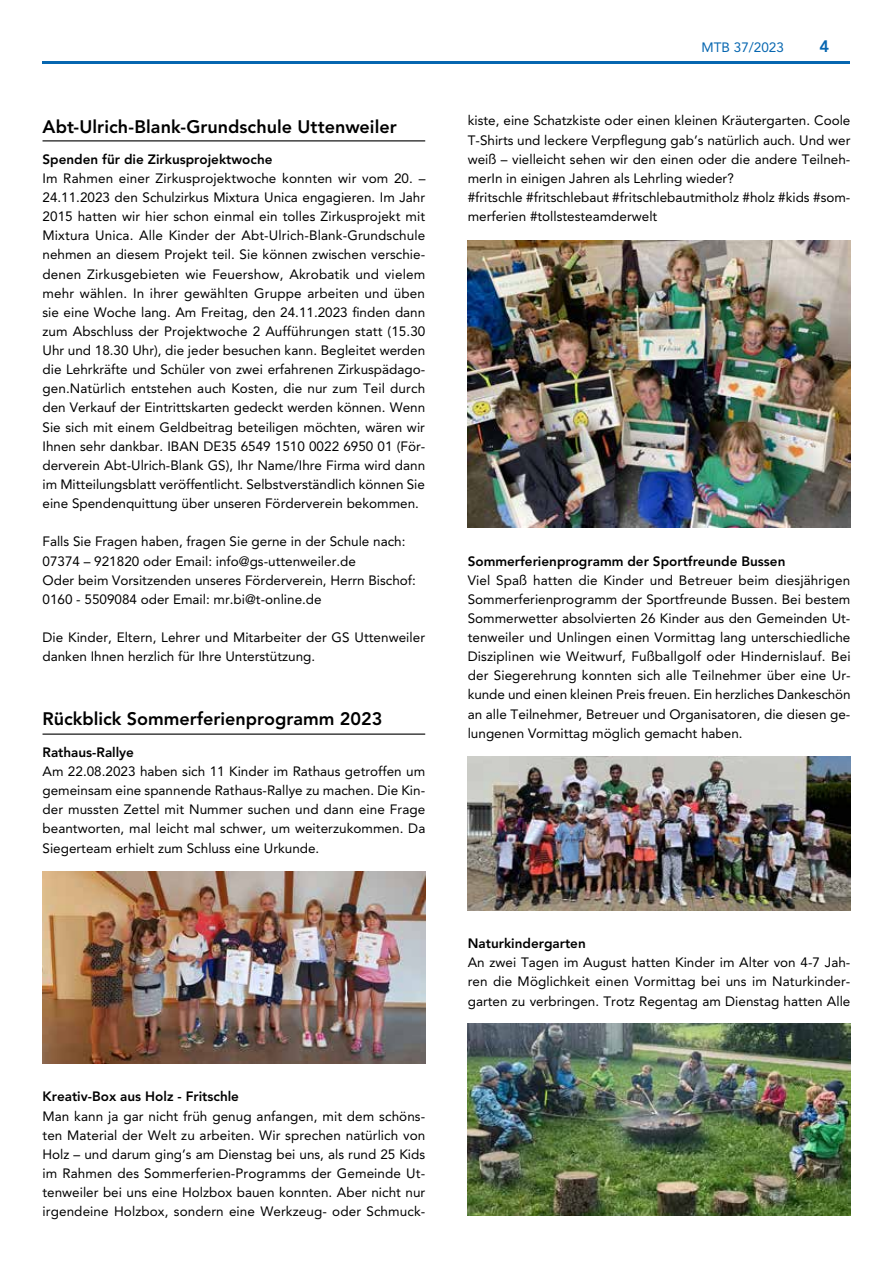
<style>
.page{position:relative;width:893px;height:1263px;background:#fff}
.page>*{position:absolute;margin:0;border:0;box-sizing:border-box;transform-origin:0 0}
.t1{font:800 18px "Avenir LT Pro";color:#000}
.t2{font:800 16.5px "Avenir LT Pro";color:#0666b0}
.t3{font:13.5px/19.2px "Avenir LT Pro";color:#000;text-align:justify}
.t4{font:800 13.5px "Avenir LT Pro";color:#000}
.t5{font:13.5px "Avenir LT Pro";color:#0666b0}
</style>
<div class="page">
<hr style="left:43px;top:62px;width:807px;height:2px;background:#0666b0">
<hr style="left:43px;top:140px;width:382px;height:1px;background:#000">
<hr style="left:43px;top:733px;width:382px;height:2px;background:#000">
<img style="left:43px;top:872px;width:382px;height:191px">
<img style="left:468px;top:240px;width:382px;height:287px">
<img style="left:468px;top:757px;width:382px;height:153px">
<img style="left:468px;top:1024px;width:382px;height:191px">
<h1 class="t1" style="left:43px;top:117px;width:356px">Abt-Ulrich-Blank-Grundschule Uttenweiler</h1>
<p class="t4" style="left:43px;top:151px;width:231px">Spenden für die Zirkusprojektwoche</p>
<p class="t3" style="left:43px;top:168px;width:384px">Im Rahmen einer Zirkusprojektwoche konnten wir vom 20. – 24.11.2023 den Schulzirkus Mixtura Unica engagieren. Im Jahr 2015 hatten wir hier schon einmal ein tolles Zirkusprojekt mit Mixtura Unica. Alle Kinder der Abt-Ulrich-Blank-Grundschule nehmen an diesem Projekt teil. Sie können zwischen verschie&shy;denen Zirkusgebieten wie Feuershow, Akrobatik und vielem mehr wählen. In ihrer gewählten Gruppe arbeiten und üben sie eine Woche lang. Am Freitag, den 24.11.2023 finden dann zum Abschluss der Projektwoche 2 Aufführungen statt (15.30<br>Uhr und 18.30 Uhr), die jeder besuchen kann. Begleitet werden die Lehrkräfte und Schüler von zwei erfahrenen Zirkuspädago&shy;gen.Natürlich entstehen auch Kosten, die nur zum Teil durch den Verkauf der Eintrittskarten gedeckt werden können. Wenn Sie sich mit einem Geldbeitrag beteiligen möchten, wären wir Ihnen sehr dankbar. IBAN DE35 6549 1510 0022 6950 01 (För&shy;derverein Abt-Ulrich-Blank GS), Ihr Name/Ihre Firma wird dann im Mitteilungsblatt veröffentlicht. Selbstverständlich können Sie eine Spendenquittung über unseren Förderverein bekommen.</p>
<p class="t3" style="left:43px;top:532px;width:375px;text-align:left">Falls Sie Fragen haben, fragen Sie gerne in der Schule nach:<br>07374 – 921820 oder Email: info@gs-uttenweiler.de<br>Oder beim Vorsitzenden unseres Förderverein, Herrn Bischof:<br>0160 - 5509084 oder Email: mr.bi@t-online.de</p>
<p class="t3" style="left:43px;top:628px;width:384px">Die Kinder, Eltern, Lehrer und Mitarbeiter der GS Uttenweiler danken Ihnen herzlich für Ihre Unterstützung.</p>
<h1 class="t1" style="left:43px;top:708px;width:341px">Rückblick Sommerferienprogramm 2023</h1>
<p class="t4" style="left:43px;top:744px;width:93px">Rathaus-Rallye</p>
<p class="t3" style="left:43px;top:762px;width:384px">Am 22.08.2023 haben sich 11 Kinder im Rathaus getroffen um gemeinsam eine spannende Rathaus-Rallye zu machen. Die Kin&shy;der mussten Zettel mit Nummer suchen und dann eine Frage beantworten, mal leicht mal schwer, um weiterzukommen. Da Siegerteam erhielt zum Schluss eine Urkunde.</p>
<p class="t4" style="left:43px;top:1089px;width:198px">Kreativ-Box aus Holz - Fritschle</p>
<p class="t3" style="left:43px;top:1106px;width:384px">Man kann ja gar nicht früh genug anfangen, mit dem schöns&shy;ten Material der Welt zu arbeiten. Wir sprechen natürlich von Holz – und darum ging’s am Dienstag bei uns, als rund 25 Kids im Rahmen des Sommerferien-Programms der Gemeinde Ut&shy;tenweiler bei uns eine Holzbox bauen konnten. Aber nicht nur irgendeine Holzbox, sondern eine Werkzeug- oder Schmuck-</p>
<p class="t5" style="left:702px;top:39px;width:84px">MTB 37/2023</p>
<p class="t2" style="left:819px;top:36px;width:11px">4</p>
<p class="t3" style="left:468px;top:111px;width:384px;text-align:left">kiste, eine Schatzkiste oder einen kleinen Kräutergarten. Coole T-Shirts und leckere Verpflegung gab’s natürlich auch. Und wer weiß – vielleicht sehen wir den einen oder die andere Teilneh&shy;merIn in einigen Jahren als Lehrling wieder?<br>#fritschle #fritschlebaut #fritschlebautmitholz #holz #kids #som&shy;merferien #tollstesteamderwelt</p>
<p class="t4" style="left:468px;top:553px;width:319px">Sommerferienprogramm der Sportfreunde Bussen</p>
<p class="t3" style="left:468px;top:570px;width:384px">Viel Spaß hatten die Kinder und Betreuer beim diesjährigen Sommerferienprogramm der Sportfreunde Bussen. Bei bestem Sommerwetter absolvierten 26 Kinder aus den Gemeinden Ut&shy;tenweiler und Unlingen einen Vormittag lang unterschiedliche Disziplinen wie Weitwurf, Fußballgolf oder Hindernislauf. Bei der Siegerehrung konnten sich alle Teilnehmer über eine Ur&shy;kunde und einen kleinen Preis freuen. Ein herzliches Dankeschön an alle Teilnehmer, Betreuer und Organisatoren, die diesen ge&shy;lungenen Vormittag möglich gemacht haben.</p>
<p class="t4" style="left:468px;top:935px;width:120px">Naturkindergarten</p>
<p class="t3" style="left:468px;top:953px;width:384px">An zwei Tagen im August hatten Kinder im Alter von 4-7 Jah&shy;ren die Möglichkeit einen Vormittag bei uns im Naturkinder&shy;garten zu verbringen. Trotz Regentag am Dienstag hatten Alle</p>
</div>
